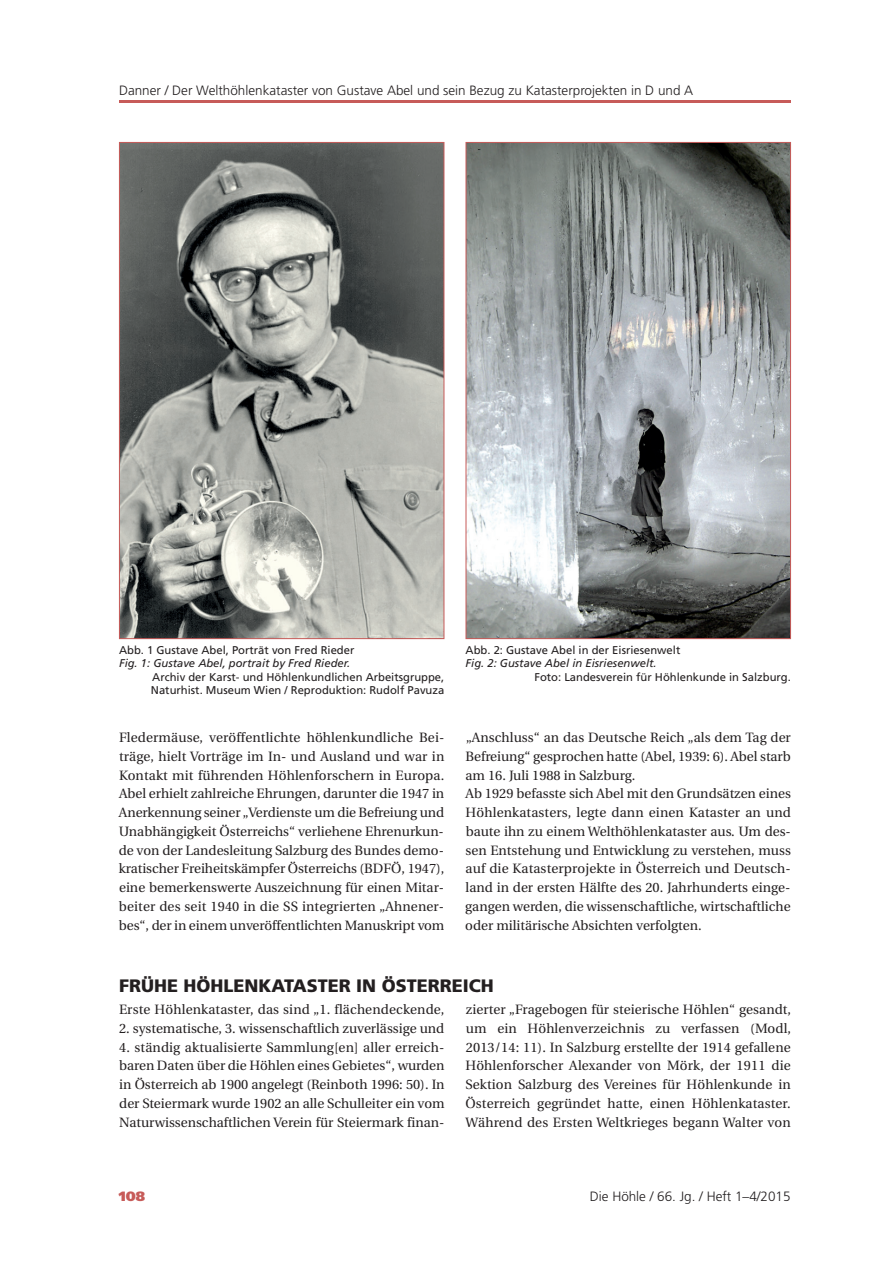
<style>
.page{position:relative;width:893px;height:1263px;background:#fff}
.page>*{position:absolute;margin:0;border:0;box-sizing:border-box;transform-origin:0 0}
.t1{font:900 18px "Frutiger";color:#231f20}
.t2{font:13.5px/18.8px "Utopia";color:#231f20;text-align:justify}
.t3{font:300 13.5px "Frutiger";color:#231f20}
.t4{font:900 13.5px "Frutiger";color:#c75b59}
.t5{font:11.25px/13.5px "Frutiger";color:#231f20}
.t6{font:italic 11.25px "Frutiger";color:#231f20}
</style>
<div class="page">
<hr style="left:119px;top:100px;width:672px;height:3px;background:#c75b59">
<img style="left:468px;top:144px;width:321px;height:493px">
<div style="left:466px;top:142px;width:325px;height:497px;border:1px solid #c75b59"></div>
<img style="left:121px;top:144px;width:321px;height:493px">
<div style="left:119px;top:142px;width:325px;height:497px;border:1px solid #c75b59"></div>
<p class="t3" style="left:119px;top:85px;width:576px">Danner / Der Welthöhlenkataster von Gustave Abel und sein Bezug zu Katasterprojekten in D und A</p>
<p class="t5" style="left:119px;top:644px;width:237px">Abb. 1 Gustave Abel, Porträt von Fred Rieder</p>
<p class="t6" style="left:119px;top:659px;width:233px">Fig. 1: Gustave Abel, portrait by Fred Rieder.</p>
<p class="t5" style="left:151px;top:671px;width:295px">Archiv der Karst- und Höhlenkundlichen Arbeitsgruppe,<br>Naturhist. Museum Wien / Reproduktion: Rudolf Pavuza</p>
<p class="t5" style="left:466px;top:644px;width:216px">Abb. 2: Gustave Abel in der Eisriesenwelt</p>
<p class="t6" style="left:466px;top:659px;width:193px">Fig. 2: Gustave Abel in Eisriesenwelt.</p>
<p class="t5" style="left:534px;top:671px;width:258px">Foto: Landesverein für Höhlenkunde in Salzburg.</p>
<p class="t2" style="left:119px;top:729px;width:327px">Fledermäuse, veröffentlichte höhlenkundliche Bei - träge, hielt Vorträge im In- und Ausland und war in Kontakt mit führenden Höhlenforschern in Europa.<br>Abel erhielt zahlreiche Ehrungen, darunter die 1947 in Anerkennung seiner „Verdienste um die Befreiung und Unabhängigkeit Österreichs“ verliehene Ehrenurkun&shy;de von der Landesleitung Salzburg des Bundes demo&shy;kratischer Freiheitskämpfer Österreichs (BDFÖ, 1947), eine bemerkenswerte Auszeichnung für einen Mitar&shy;beiter des seit 1940 in die SS integrierten „Ahnener&shy;bes“, der in einem unveröffentlichten Manuskript vom</p>
<p class="t2" style="left:465px;top:729px;width:327px;text-align:left">„Anschluss“ an das Deutsche Reich „als dem Tag der Befreiung“ gesprochen hatte (Abel, 1939: 6). Abel starb am 16. Juli 1988 in Salzburg.<br>Ab 1929 befasste sich Abel mit den Grundsätzen eines Höhlenkatasters, legte dann einen Kataster an und baute ihn zu einem Welthöhlenkataster aus. Um des&shy;sen Entstehung und Entwicklung zu verstehen, muss auf die Katasterprojekte in Österreich und Deutsch&shy;land in der ersten Hälfte des 20. Jahrhunderts einge&shy;gangen werden, die wissenschaftliche, wirtschaftliche oder militärische Absichten verfolgten.</p>
<h1 class="t1" style="left:119px;top:978px;width:376px">FRÜHE HÖHLENKATASTER IN ÖSTERREICH</h1>
<p class="t2" style="left:119px;top:1001px;width:327px">Erste Höhlenkataster, das sind „1. flächendeckende,</p>
<p class="t2" style="left:119px;top:1020px;width:327px">2. systematische, 3. wissenschaftlich zuverlässige und</p>
<p class="t2" style="left:119px;top:1039px;width:327px">4. ständig aktualisierte Sammlung[en] aller erreich - baren Daten über die Höhlen eines Gebietes“, wurden in Österreich ab 1900 angelegt (Reinboth 1996: 50). In der Steiermark wurde 1902 an alle Schulleiter ein vom Naturwissenschaftlichen Verein für Steiermark finan-</p>
<p class="t2" style="left:465px;top:1001px;width:327px">zierter „Fragebogen für steierische Höhlen“ gesandt, um ein Höhlenverzeichnis zu verfassen (Modl, 2013/14: 11). In Salzburg erstellte der 1914 gefallene Höhlenforscher Alexander von Mörk, der 1911 die Sektion Salzburg des Vereines für Höhlenkunde in Österreich gegründet hatte, einen Höhlenkataster.<br>Während des Ersten Weltkrieges begann Walter von</p>
<p class="t4" style="left:119px;top:1191px;width:28px">108</p>
<p class="t3" style="left:590px;top:1191px;width:202px">Die Höhle / 66. Jg. / Heft 1–4/2015</p>
</div>
